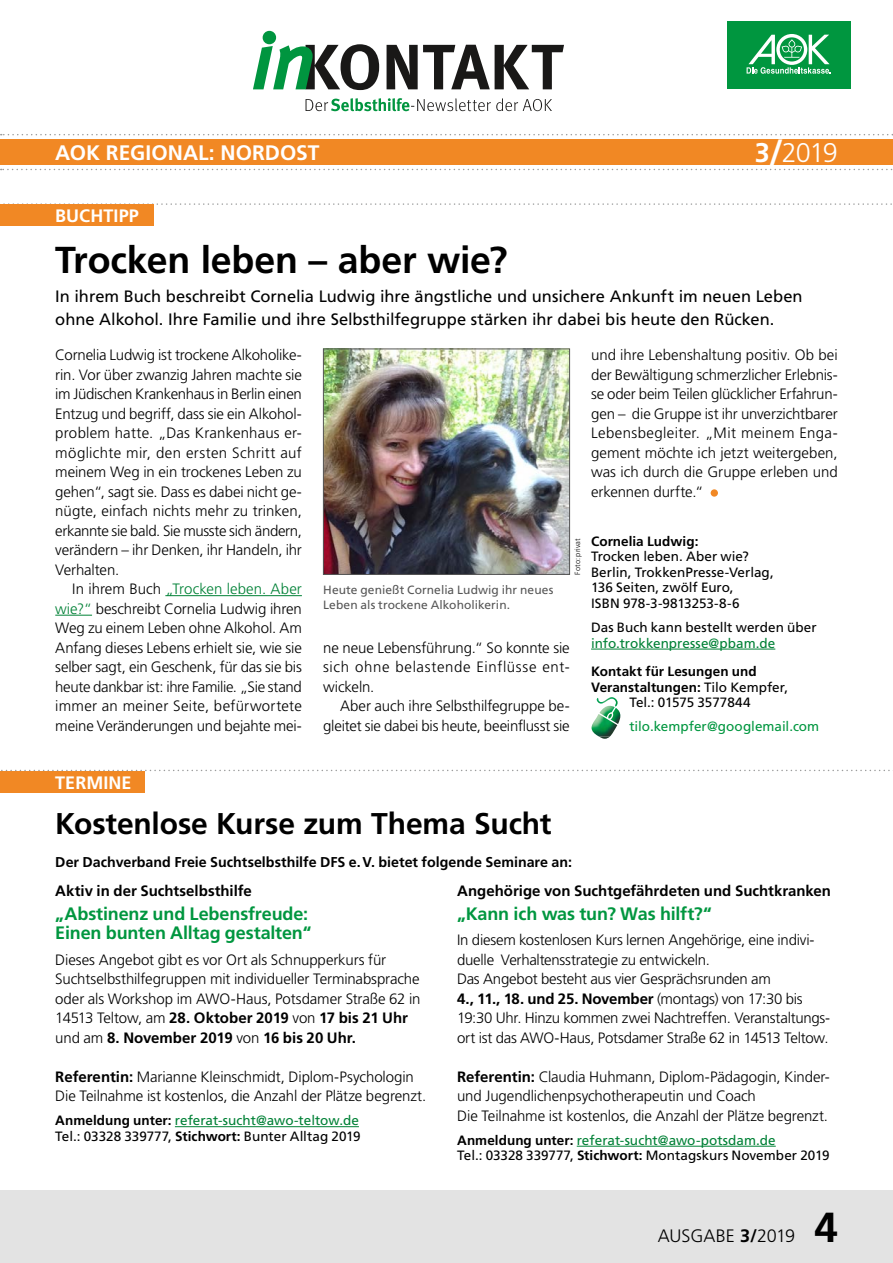
<style>
.page{position:relative;width:893px;height:1263px;background:#fff}
.page>*{position:absolute;margin:0;border:0;box-sizing:border-box;transform-origin:0 0}
.t1{font:700 42px "Frutiger LT";color:#000}
.h2_Head_B_22_25pt_mittel{font:700 37.5px "Frutiger LT";letter-spacing:-.005em;color:#000}
.h2_Head_C_18pt_24_MELD_ohnVorsp{font:700 30px "Frutiger LT";letter-spacing:-.005em;color:#000}
.t2{font:300 27px "Frutiger LT";color:#fff}
.t3{font:700 21px "Frutiger LT";color:#fff}
.h4_-_TERMIN_Titel{font:700 18px/19.5px "Frutiger LT";letter-spacing:-.01em;color:#00963f}
.h1_xx_RUBRIK_xx{font:700 18px "Frutiger LT";color:#fff}
.t4{font:300 18px "Frutiger LT";letter-spacing:-.005em;color:#000}
.P_Vorspann_B_Head_B_mittel{font:16.5px/22.5px "Frutiger LT";color:#000}
.P_copy_FLATTER_NUR_oE{font:300 15px/19.5px "Frutiger LT";letter-spacing:-.01em;color:#000}
.P_copy_BLOCK_oE{font:300 15px/19.5px "Frutiger LT";letter-spacing:-.01em;color:#000;text-align:justify}
.P_copy_BLOCK_mE{font:300 15px/19.5px "Frutiger LT";letter-spacing:-.005em;color:#000;text-align:right}
.h3_-_TERMIN_Datum{font:700 15px "Frutiger LT";color:#000}
.P_Anlauf{font:700 14.25px "Frutiger LT";color:#000}
.P_1_Kontakt_Mehr_Infos_unter_schwarz{font:13.5px/15.6px "Frutiger LT";color:#000}
.P_1_Kontakt_Mehr_Infos_unter_schwarz-2{font:700 13.5px "Frutiger LT";letter-spacing:.005em;color:#000}
.P_1_Kontakt_Mehr_Infos_unter_schwarz-3{font:13.5px "Frutiger LT";color:#008136}
.P_2_Mail_grün{font:13.5px "Frutiger LT";color:#00963f}
.P_BU{font:12px/14.7px "Frutiger LT";letter-spacing:.01em;color:#565656}
.t5{font:300 7.5px "Frutiger LT";letter-spacing:.01em;color:#000}
.s1{font-weight:700}
.s2{font-weight:700;font-size:36px}
.s3{color:#008136}
.s4{font-weight:400}
.s5{font-weight:700;color:#000}
</style>
<div class="page">
<div style="left:0;top:1191px;width:893px;height:72px;background:#e3e3e3"></div>
<svg style="left:1px;top:169px;width:892px;height:1px"></svg>
<div style="left:0;top:139px;width:893px;height:26px;background:#f18824"></div>
<svg style="left:1px;top:134px;width:892px;height:1px"></svg>
<div style="left:727px;top:21px;width:123px;height:68px;background:#00963f"></div>
<svg style="left:747px;top:34px;width:84px;height:40px"></svg>
<svg style="left:306px;top:98px;width:246px;height:13px"></svg>
<svg style="left:253px;top:31px;width:311px;height:60px"></svg>
<svg style="left:0;top:203px;width:892px;height:2px"></svg>
<div style="left:0;top:205px;width:153px;height:21px;background:#f18824"></div>
<hr style="left:165px;top:595px;width:137px;height:1px;background:#008136">
<hr style="left:55px;top:615px;width:37px;height:1px;background:#008136">
<div style="left:711px;top:489px;width:7px;height:8px;background:#f18824;border-radius:50%"></div>
<hr style="left:591px;top:649px;width:184px;height:1px;background:#008136">
<img style="left:597px;top:697px;width:21px;height:9px">
<img style="left:599px;top:706px;width:16px;height:8px">
<img style="left:610px;top:708px;width:10px;height:16px">
<svg style="left:600px;top:737px;width:10px;height:2px"></svg>
<img style="left:592px;top:714px;width:25px;height:23px">
<hr style="left:175px;top:1126px;width:184px;height:1px;background:#008136">
<hr style="left:577px;top:1146px;width:199px;height:1px;background:#008136">
<div style="left:0;top:771px;width:145px;height:22px;background:#f18824"></div>
<svg style="left:1px;top:770px;width:892px;height:1px"></svg>
<img style="left:325px;top:351px;width:243px;height:222px">
<div style="left:323px;top:349px;width:247px;height:226px;border:1px solid #565656"></div>
<h3 class="t3" style="left:55px;top:141px;width:266px">AOK REGIONAL: NORDOST</h3>
<h3 class="t2" style="left:755px;top:137px;width:84px"><span class="s1">3</span><span class="s2">/</span>2019</h3>
<h1 class="h1_xx_RUBRIK_xx" style="left:55px;top:206px;width:85px">BUCHTIPP</h1>
<h2 class="h2_Head_B_22_25pt_mittel" style="left:55px;top:238px;width:454px">Trocken leben – aber wie?</h2>
<p class="P_Vorspann_B_Head_B_mittel" style="left:55px;top:285px;width:749px">In ihrem Buch beschreibt Cornelia Ludwig ihre ängstliche und unsichere Ankunft im neuen Leben ohne Alkohol. Ihre Familie und ihre Selbsthilfegruppe stärken ihr dabei bis heute den Rücken.</p>
<p class="P_copy_BLOCK_oE" style="left:55px;top:345px;width:248px">Cornelia Ludwig ist trockene Alkoholike&shy;rin. Vor über zwanzig Jahren machte sie im Jüdischen Krankenhaus in Berlin einen Entzug und begriff, dass sie ein Alkohol&shy;problem hatte. „Das Krankenhaus er&shy;möglichte mir, den ersten Schritt auf meinem Weg in ein trockenes Leben zu gehen“, sagt sie. Dass es dabei nicht ge&shy;nügte, einfach nichts mehr zu trinken, erkannte sie bald. Sie musste sich ändern, verändern – ihr Denken, ihr Handeln, ihr Verhalten.</p>
<p class="P_copy_BLOCK_oE" style="left:55px;top:579px;width:248px;text-indent:17px">In ihrem Buch <span class="s3">„Trocken leben. Aber wie?“</span> beschreibt Cornelia Ludwig ihren Weg zu einem Leben ohne Alkohol. Am Anfang dieses Lebens erhielt sie, wie sie selber sagt, ein Geschenk, für das sie bis heute dankbar ist: ihre Familie. „Sie stand immer an meiner Seite, befürwortete meine Veränderungen und bejahte mei-</p>
<p class="P_copy_BLOCK_mE" style="left:591px;top:345px;width:248px;text-align:justify">und ihre Lebenshaltung positiv. Ob bei der Bewältigung schmerzlicher Erlebnis&shy;se oder beim Teilen glücklicher Erfahrun&shy;gen – die Gruppe ist ihr unverzichtbarer Lebensbegleiter. „Mit meinem Enga&shy;gement möchte ich jetzt weitergeben, was ich durch die Gruppe erleben und erkennen durfte.“</p>
<p class="P_1_Kontakt_Mehr_Infos_unter_schwarz" style="left:591px;top:533px;width:184px"><span class="s1">Cornelia Ludwig:<br></span>Trocken leben. Aber wie?<br>Berlin, TrokkenPresse-Verlag,<br>136 Seiten, zwölf Euro,<br>ISBN 978-3-9813253-8-6</p>
<p class="P_1_Kontakt_Mehr_Infos_unter_schwarz" style="left:591px;top:620px;width:227px">Das Buch kann bestellt werden über <span class="s3">info.trokkenpresse@pbam.de</span></p>
<p class="P_1_Kontakt_Mehr_Infos_unter_schwarz-2" style="left:591px;top:663px;width:167px">Kontakt für Lesungen und</p>
<p class="P_1_Kontakt_Mehr_Infos_unter_schwarz-2" style="left:591px;top:679px;width:199px">Veranstaltungen: <span class="s4">Tilo Kempfer,</span></p>
<p class="P_1_Kontakt_Mehr_Infos_unter_schwarz" style="left:629px;top:695px;width:123px">Tel.: 01575 3577844</p>
<p class="P_2_Mail_grün" style="left:629px;top:718px;width:191px">tilo.kempfer@googlemail.com</p>
<p class="t5" style="left:573px;top:575px;width:38px;rotate:-90deg">Foto: privat</p>
<p class="P_BU" style="left:323px;top:583px;width:232px">Heute genießt Cornelia Ludwig ihr neues<br>Leben als trockene Alkoholikerin.</p>
<p class="P_copy_BLOCK_oE" style="left:323px;top:638px;width:248px">ne neue Lebensführung.“ So konnte sie sich ohne belastende Einflüsse ent&shy;wickeln.</p>
<p class="P_copy_BLOCK_mE" style="left:323px;top:696px;width:248px">Aber auch ihre Selbsthilfegruppe be&shy;gleitet sie dabei bis heute, beeinflusst sie</p>
<h1 class="h1_xx_RUBRIK_xx" style="left:55px;top:772px;width:78px">TERMINE</h1>
<h2 class="h2_Head_C_18pt_24_MELD_ohnVorsp" style="left:55px;top:806px;width:498px">Kostenlose Kurse zum Thema Sucht</h2>
<p class="P_Anlauf" style="left:55px;top:854px;width:518px">Der Dachverband Freie Suchtselbsthilfe DFS e.V. bietet folgende Seminare an:</p>
<h3 class="h3_-_TERMIN_Datum" style="left:55px;top:882px;width:198px">Aktiv in der Suchtselbsthilfe</h3>
<p class="h4_-_TERMIN_Titel" style="left:55px;top:904px;width:258px">„Abstinenz und Lebensfreude:<br>Einen bunten Alltag gestalten“</p>
<p class="P_copy_FLATTER_NUR_oE" style="left:55px;top:950px;width:367px">Dieses Angebot gibt es vor Ort als Schnupperkurs für Suchtselbsthilfegruppen mit individueller Terminabsprache oder als Workshop im AWO-Haus, Potsdamer Straße 62 in 14513 Teltow, am <span class="s1">28. Oktober 2019</span> von <span class="s1">17 bis 21 Uhr </span>und am <span class="s1">8. November 2019</span> von <span class="s1">16 bis 20 Uhr.</span></p>
<p class="P_copy_FLATTER_NUR_oE" style="left:55px;top:1067px;width:360px"><span class="s1">Referentin:</span> Marianne Kleinschmidt, Diplom-Psychologin</p>
<p class="P_copy_FLATTER_NUR_oE" style="left:55px;top:1086px;width:372px">Die Teilnahme ist kostenlos, die Anzahl der Plätze begrenzt.</p>
<p class="P_1_Kontakt_Mehr_Infos_unter_schwarz" style="left:55px;top:1113px;width:307px"><span class="s1">Anmeldung unter:</span> <span class="s3">referat-sucht@awo-teltow.de<br></span>Tel.: 03328 339777, <span class="s1">Stichwort:</span> Bunter Alltag 2019</p>
<h3 class="h3_-_TERMIN_Datum" style="left:457px;top:882px;width:375px">Angehörige von Suchtgefährdeten und Suchtkranken</h3>
<p class="h4_-_TERMIN_Titel" style="left:457px;top:904px;width:256px">„Kann ich was tun? Was hilft?“</p>
<p class="P_copy_FLATTER_NUR_oE" style="left:457px;top:930px;width:374px">In diesem kostenlosen Kurs lernen Angehörige, eine indivi&shy;duelle Verhaltensstrategie zu entwickeln.<br>Das Angebot besteht aus vier Gesprächsrunden am<br><span class="s1">4., 11., 18. und 25. November</span> (montags) von 17:30 bis 19:30 Uhr. Hinzu kommen zwei Nachtreffen. Veranstaltungs&shy;ort ist das AWO-Haus, Potsdamer Straße 62 in 14513 Teltow.</p>
<p class="P_copy_FLATTER_NUR_oE" style="left:457px;top:1067px;width:374px"><span class="s1">Referentin:</span> Claudia Huhmann, Diplom-Pädagogin, Kinder&shy;und Jugendlichenpsychotherapeutin und Coach</p>
<p class="P_copy_FLATTER_NUR_oE" style="left:457px;top:1106px;width:372px">Die Teilnahme ist kostenlos, die Anzahl der Plätze begrenzt.</p>
<p class="P_1_Kontakt_Mehr_Infos_unter_schwarz-3" style="left:457px;top:1132px;width:320px"><span class="s5">Anmeldung unter:</span> referat-sucht@awo-potsdam.de</p>
<p class="P_1_Kontakt_Mehr_Infos_unter_schwarz" style="left:457px;top:1148px;width:374px">Tel.: 03328 339777, <span class="s1">Stichwort:</span> Montagskurs November 2019</p>
<p class="t4" style="left:658px;top:1225px;width:139px">AUSGABE <span class="s1">3/</span>2019</p>
<h1 class="t1" style="left:814px;top:1202px;width:25px">4</h1>
</div>
